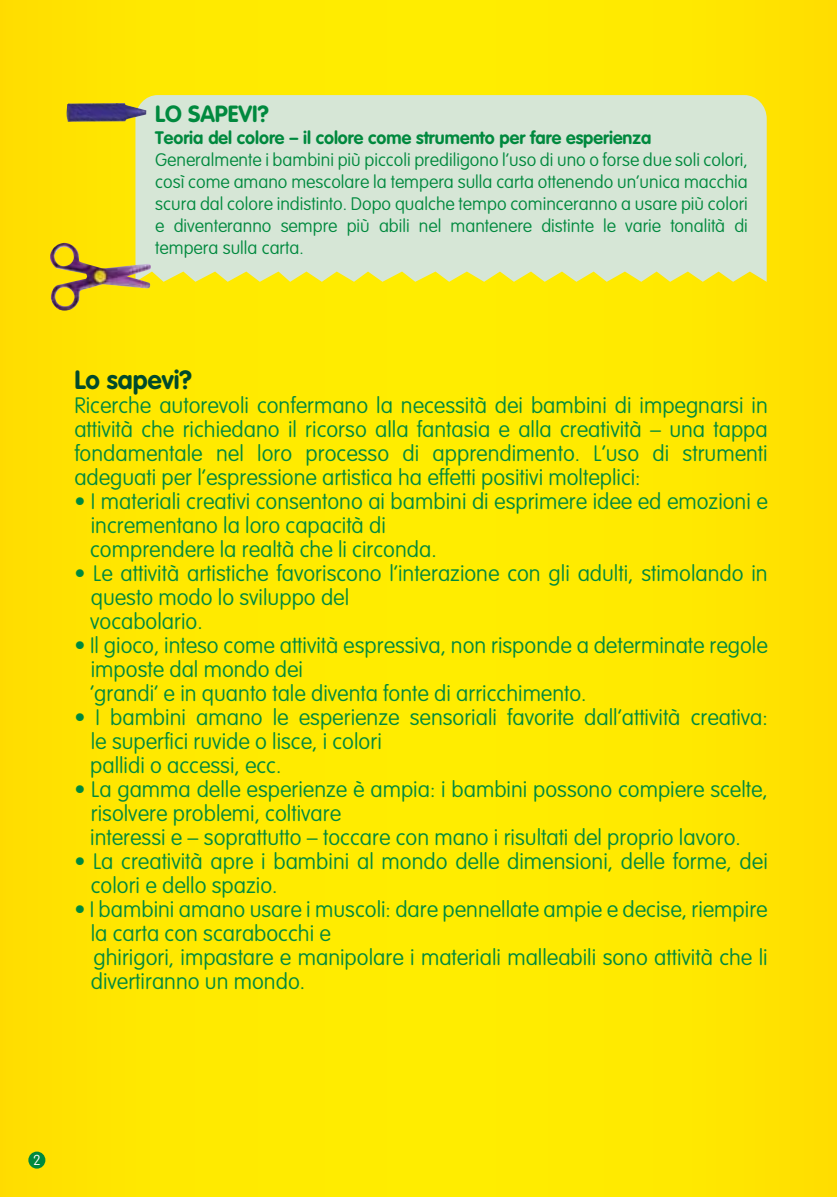
<style>
.page{position:relative;width:837px;height:1197px;background:#fff}
.page>*{position:absolute;margin:0;border:0;box-sizing:border-box;transform-origin:0 0}
.t1{font:700 26px "VAG Rounded";color:#004a2c}
.t2{font:700 23.2px "VAG Rounded";color:#00893e}
.t3{font:100 22px/24px "VAG Rounded";color:#00893e}
.t4{font:100 17.8px/22px "VAG Rounded";color:#00893e;text-align:justify}
.t5{font:700 17.8px "VAG Rounded";color:#00893e}
.t6{font:100 14.2px "VAG Rounded";color:#fff}
</style>
<div class="page">
<div style="left:0;top:0;width:836px;height:1196px;background:#ffea00"></div>
<div style="left:135px;top:95px;width:631px;height:187px;background:#d6e6d6"></div>
<img style="left:66px;top:103px;width:80px;height:19px">
<img style="left:50px;top:243px;width:101px;height:67px">
<div style="left:28px;top:1151px;width:17px;height:17px;background:#00893e;border-radius:50%"></div>
<p class="t2" style="left:155px;top:100px;width:115px">LO SAPEVI?</p>
<p class="t5" style="left:155px;top:127px;width:497px">Teoria del colore – il colore come strumento per fare esperienza</p>
<p class="t4" style="left:155px;top:148px;width:594px">Generalmente i bambini più piccoli prediligono l’uso di uno o forse due soli colori, così come amano mescolare la tempera sulla carta ottenendo un’unica macchia scura dal colore indistinto. Dopo qualche tempo cominceranno a usare più colori e diventeranno sempre più abili nel mantenere distinte le varie tonalità di tempera sulla carta.</p>
<p class="t1" style="left:74px;top:364px;width:119px">Lo sapevi?</p>
<p class="t3" style="left:74px;top:393px;width:694px;text-align:justify">Ricerche autorevoli confermano la necessità dei bambini di impegnarsi in attività che richiedano il ricorso alla fantasia e alla creatività – una tappa fondamentale nel loro processo di apprendimento. L’uso di strumenti adeguati per l’espressione artistica ha effetti positivi molteplici:</p>
<p class="t3" style="left:90px;top:489px;width:679px;text-indent:-16px">• I materiali creativi consentono ai bambini di esprimere idee ed emozioni e incrementano la loro capacità di<br>comprendere la realtà che li circonda.</p>
<p class="t3" style="left:90px;top:561px;width:678px;text-indent:-16px">• Le attività artistiche favoriscono l’interazione con gli adulti, stimolando in questo modo lo sviluppo del<br>vocabolario.</p>
<p class="t3" style="left:90px;top:633px;width:678px;text-indent:-16px">• Il gioco, inteso come attività espressiva, non risponde a determinate regole imposte dal mondo dei<br>‘grandi’ e in quanto tale diventa fonte di arricchimento.</p>
<p class="t3" style="left:90px;top:705px;width:678px;text-indent:-16px">• I bambini amano le esperienze sensoriali favorite dall’attività creativa: le superfici ruvide o lisce, i colori<br>pallidi o accessi, ecc.</p>
<p class="t3" style="left:90px;top:777px;width:679px;text-indent:-16px">• La gamma delle esperienze è ampia: i bambini possono compiere scelte, risolvere problemi, coltivare<br>interessi e – soprattutto – toccare con mano i risultati del proprio lavoro.</p>
<p class="t3" style="left:91px;top:849px;width:678px;text-indent:-16px">• La creatività apre i bambini al mondo delle dimensioni, delle forme, dei colori e dello spazio.</p>
<p class="t3" style="left:91px;top:897px;width:678px;text-indent:-16px">• I bambini amano usare i muscoli: dare pennellate ampie e decise, riempire la carta con scarabocchi e<br>ghirigori, impastare e manipolare i materiali malleabili sono attività che li divertiranno un mondo.</p>
<p class="t6" style="left:33px;top:1151px;width:9px">2</p>
</div>
